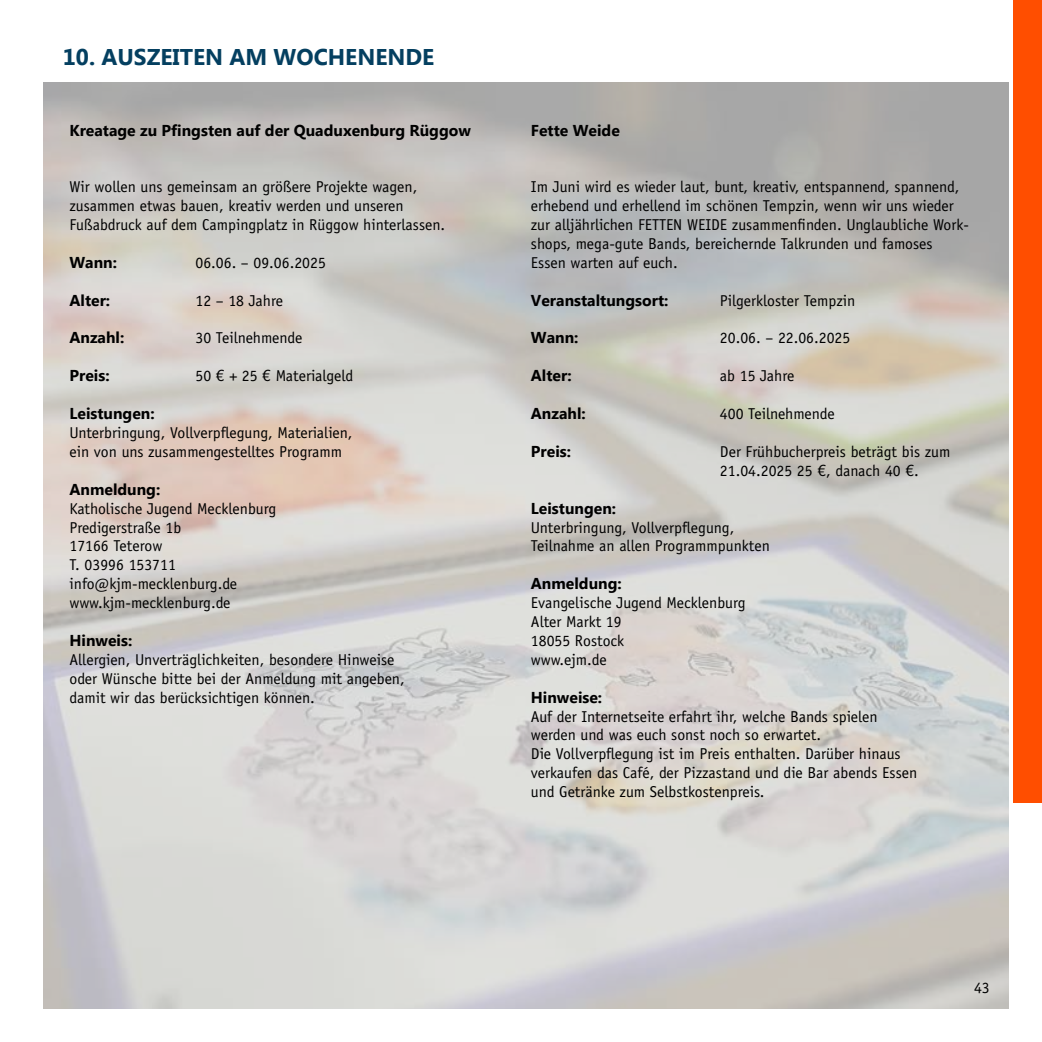
<style>
.page{position:relative;width:1042px;height:1042px;background:#fff}
.page>*{position:absolute;margin:0;border:0;box-sizing:border-box;transform-origin:0 0}
.t1{font:700 22.75px "Myanmar Text";color:#043f60}
.t2{font:15.75px/18.9px "Officina Sans";color:#000}
.t3{font:700 15.75px "Myanmar Text";color:#000}
.s1{font-family:"Linotype Euro Font Ato F"}
</style>
<div class="page">
<div style="left:1013px;top:0;width:29px;height:803px;background:#ff4e00"></div>
<h1 class="t1" style="left:63px;top:44px;width:373px">10. AUSZEITEN AM WOCHENENDE</h1>
<p class="t3" style="left:69px;top:121px;width:403px">Kreatage zu Pfingsten auf der Quaduxenburg Rüggow</p>
<p class="t2" style="left:69px;top:177px;width:377px">Wir wollen uns gemeinsam an größere Projekte wagen, zusammen etwas bauen, kreativ werden und unseren<br>Fußabdruck auf dem Campingplatz in Rüggow hinterlassen.</p>
<p class="t3" style="left:69px;top:253px;width:49px">Wann:</p>
<p class="t2" style="left:195px;top:253px;width:132px">06.06. – 09.06.2025</p>
<p class="t3" style="left:69px;top:291px;width:42px">Alter:</p>
<p class="t2" style="left:195px;top:291px;width:89px">12 – 18 Jahre</p>
<p class="t3" style="left:69px;top:329px;width:56px">Anzahl:</p>
<p class="t2" style="left:195px;top:329px;width:108px">30 Teilnehmende</p>
<p class="t3" style="left:69px;top:367px;width:42px">Preis:</p>
<p class="t2" style="left:195px;top:366px;width:159px">50 <span class="s1">F</span> + 25 <span class="s1">F</span> Materialgeld</p>
<p class="t3" style="left:69px;top:404px;width:87px">Leistungen:</p>
<p class="t2" style="left:69px;top:423px;width:285px">Unterbringung, Vollverpflegung, Materialien, ein von uns zusammengestelltes Programm</p>
<p class="t3" style="left:69px;top:480px;width:92px">Anmeldung:</p>
<p class="t2" style="left:69px;top:499px;width:208px">Katholische Jugend Mecklenburg<br>Predigerstraße 1b<br>17166 Teterow<br>T. 03996 153711 info@kjm-mecklenburg.de www.kjm-mecklenburg.de</p>
<p class="t3" style="left:69px;top:631px;width:64px">Hinweis:</p>
<p class="t2" style="left:69px;top:650px;width:337px">Allergien, Unverträglichkeiten, besondere Hinweise oder Wünsche bitte bei der Anmeldung mit angeben, damit wir das berücksichtigen können.</p>
<p class="t3" style="left:531px;top:121px;width:90px">Fette Weide</p>
<p class="t2" style="left:531px;top:177px;width:439px">Im Juni wird es wieder laut, bunt, kreativ, entspannend, spannend, erhebend und erhellend im schönen Tempzin, wenn wir uns wieder zur alljährlichen FETTEN WEIDE zusammenfinden. Unglaubliche Work&shy;shops, mega-gute Bands, bereichernde Talkrunden und famoses Essen warten auf euch.</p>
<p class="t3" style="left:531px;top:291px;width:139px">Veranstaltungsort:</p>
<p class="t2" style="left:720px;top:291px;width:137px">Pilgerkloster Tempzin</p>
<p class="t3" style="left:531px;top:329px;width:49px">Wann:</p>
<p class="t2" style="left:720px;top:329px;width:132px">20.06. – 22.06.2025</p>
<p class="t3" style="left:531px;top:367px;width:42px">Alter:</p>
<p class="t2" style="left:720px;top:366px;width:76px">ab 15 Jahre</p>
<p class="t3" style="left:531px;top:404px;width:56px">Anzahl:</p>
<p class="t2" style="left:720px;top:404px;width:116px">400 Teilnehmende</p>
<p class="t3" style="left:531px;top:442px;width:42px">Preis:</p>
<p class="t2" style="left:720px;top:442px;width:232px">Der Frühbucherpreis beträgt bis zum<br>21.04.2025 25 <span class="s1">F</span>, danach 40 <span class="s1">F</span>.</p>
<p class="t3" style="left:531px;top:499px;width:87px">Leistungen:</p>
<p class="t2" style="left:531px;top:518px;width:240px">Unterbringung, Vollverpflegung,<br>Teilnahme an allen Programmpunkten</p>
<p class="t3" style="left:531px;top:574px;width:92px">Anmeldung:</p>
<p class="t2" style="left:531px;top:593px;width:216px">Evangelische Jugend Mecklenburg<br>Alter Markt 19<br>18055 Rostock<br>www.ejm.de</p>
<p class="t3" style="left:531px;top:688px;width:73px">Hinweise:</p>
<p class="t2" style="left:531px;top:707px;width:388px">Auf der Internetseite erfahrt ihr, welche Bands spielen werden und was euch sonst noch so erwartet.<br>Die Vollverpflegung ist im Preis enthalten. Darüber hinaus verkaufen das Café, der Pizzastand und die Bar abends Essen und Getränke zum Selbstkostenpreis.</p>
<p class="t2" style="left:974px;top:978px;width:17px">43</p>
</div>
